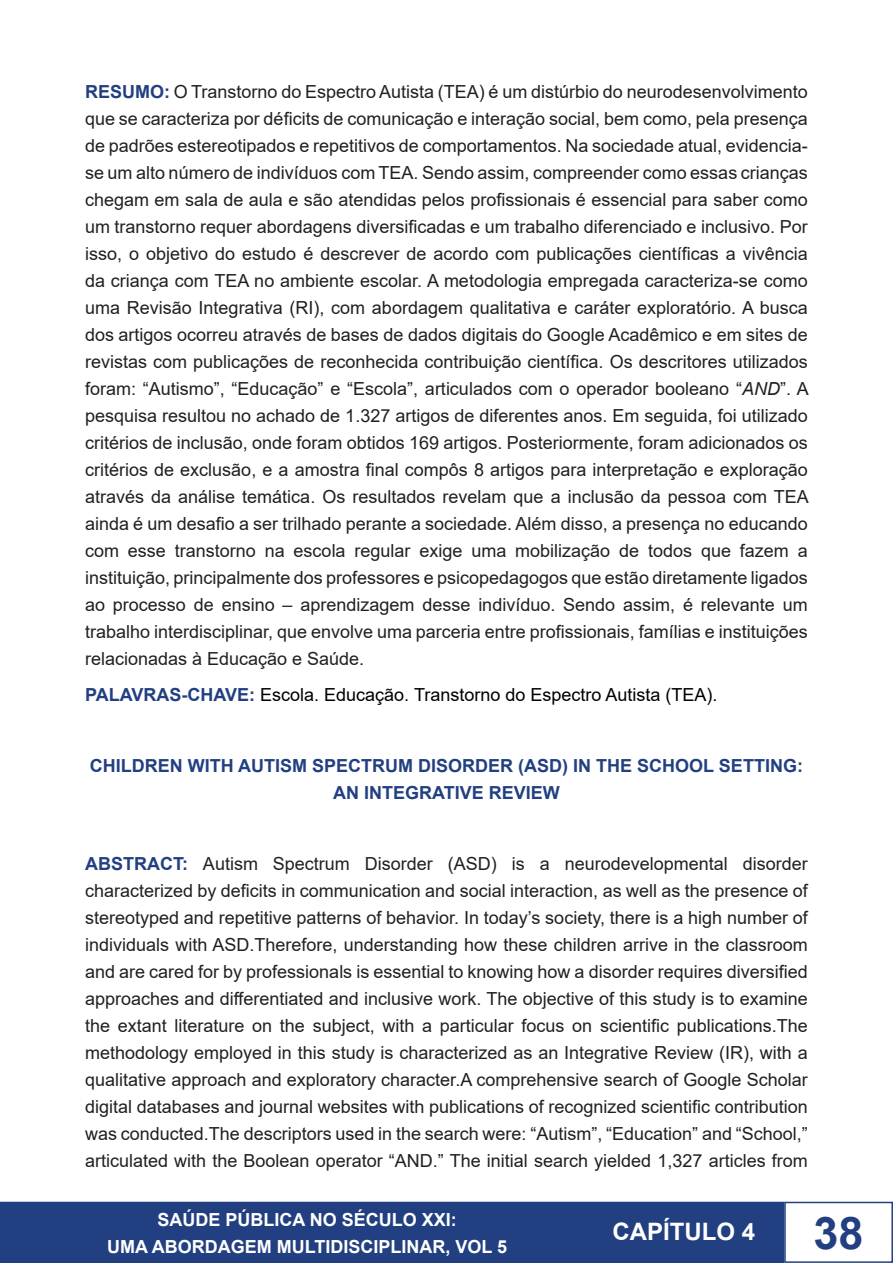
<style>
.page{position:relative;width:893px;height:1263px;background:#fff}
.page>*{position:absolute;margin:0;border:0;box-sizing:border-box;transform-origin:0 0}
.t1{font:700 45px "Arial";color:#224081}
.t2{font:700 24px "Arial";color:#fff}
.t3{font:18px/27px "Arial";color:#231f20;text-align:justify}
.t4{font:700 18px/27px "Arial";color:#224081;text-align:center}
.t5{font:18px "Arial";color:#000}
.t6{font:700 18px/27px "Arial";color:#fff;text-align:center}
.s1{font-weight:700;color:#224081}
.s2{font-style:italic}
</style>
<div class="page">
<div style="left:1px;top:1202px;width:782px;height:60px;background:#224081"></div>
<div style="left:0;top:1202px;width:784px;height:61px;border:2px solid #224081"></div>
<div style="left:784px;top:1202px;width:109px;height:61px;border:2px solid #224081"></div>
<p class="t3" style="left:85px;top:78px;width:725px"><span class="s1">RESUMO:</span> O Transtorno do Espectro Autista (TEA) é um distúrbio do neurodesenvolvimento que se caracteriza por déficits de comunicação e interação social, bem como, pela presença de padrões estereotipados e repetitivos de comportamentos. Na sociedade atual, evidencia&shy;se um alto número de indivíduos com TEA. Sendo assim, compreender como essas crianças chegam em sala de aula e são atendidas pelos profissionais é essencial para saber como um transtorno requer abordagens diversificadas e um trabalho diferenciado e inclusivo. Por isso, o objetivo do estudo é descrever de acordo com publicações científicas a vivência da criança com TEA no ambiente escolar. A metodologia empregada caracteriza-se como uma Revisão Integrativa (RI), com abordagem qualitativa e caráter exploratório. A busca dos artigos ocorreu através de bases de dados digitais do Google Acadêmico e em sites de revistas com publicações de reconhecida contribuição científica. Os descritores utilizados foram: “Autismo”, “Educação” e “Escola”, articulados com o operador booleano “<span class="s2">AND</span>”. A pesquisa resultou no achado de 1.327 artigos de diferentes anos. Em seguida, foi utilizado critérios de inclusão, onde foram obtidos 169 artigos. Posteriormente, foram adicionados os critérios de exclusão, e a amostra final compôs 8 artigos para interpretação e exploração através da análise temática. Os resultados revelam que a inclusão da pessoa com TEA ainda é um desafio a ser trilhado perante a sociedade. Além disso, a presença no educando com esse transtorno na escola regular exige uma mobilização de todos que fazem a instituição, principalmente dos professores e psicopedagogos que estão diretamente ligados ao processo de ensino – aprendizagem desse indivíduo. Sendo assim, é relevante um trabalho interdisciplinar, que envolve uma parceria entre profissionais, famílias e instituições relacionadas à Educação e Saúde.</p>
<p class="t5" style="left:85px;top:682px;width:634px"><span class="s1">PALAVRAS-CHAVE:</span> Escola. Educação. Transtorno do Espectro Autista (TEA).</p>
<p class="t4" style="left:90px;top:752px;width:715px">CHILDREN WITH AUTISM SPECTRUM DISORDER (ASD) IN THE SCHOOL SETTING:<br>AN INTEGRATIVE REVIEW</p>
<p class="t3" style="left:85px;top:850px;width:724px"><span class="s1">ABSTRACT:</span> Autism Spectrum Disorder (ASD) is a neurodevelopmental disorder characterized by deficits in communication and social interaction, as well as the presence of stereotyped and repetitive patterns of behavior. In today’s society, there is a high number of individuals with ASD.Therefore, understanding how these children arrive in the classroom and are cared for by professionals is essential to knowing how a disorder requires diversified approaches and differentiated and inclusive work. The objective of this study is to examine the extant literature on the subject, with a particular focus on scientific publications.The methodology employed in this study is characterized as an Integrative Review (IR), with a qualitative approach and exploratory character.A comprehensive search of Google Scholar digital databases and journal websites with publications of recognized scientific contribution was conducted.The descriptors used in the search were: “Autism”, “Education” and “School,” articulated with the Boolean operator “AND.” The initial search yielded 1,327 articles from</p>
<p class="t6" style="left:107px;top:1206px;width:401px">SAÚDE PÚBLICA NO SÉCULO XXI:<br>UMA ABORDAGEM MULTIDISCIPLINAR, VOL 5</p>
<h2 class="t2" style="left:612px;top:1215px;width:144px">CAPÍTULO 4</h2>
<h1 class="t1" style="left:814px;top:1201px;width:52px">38</h1>
</div>
